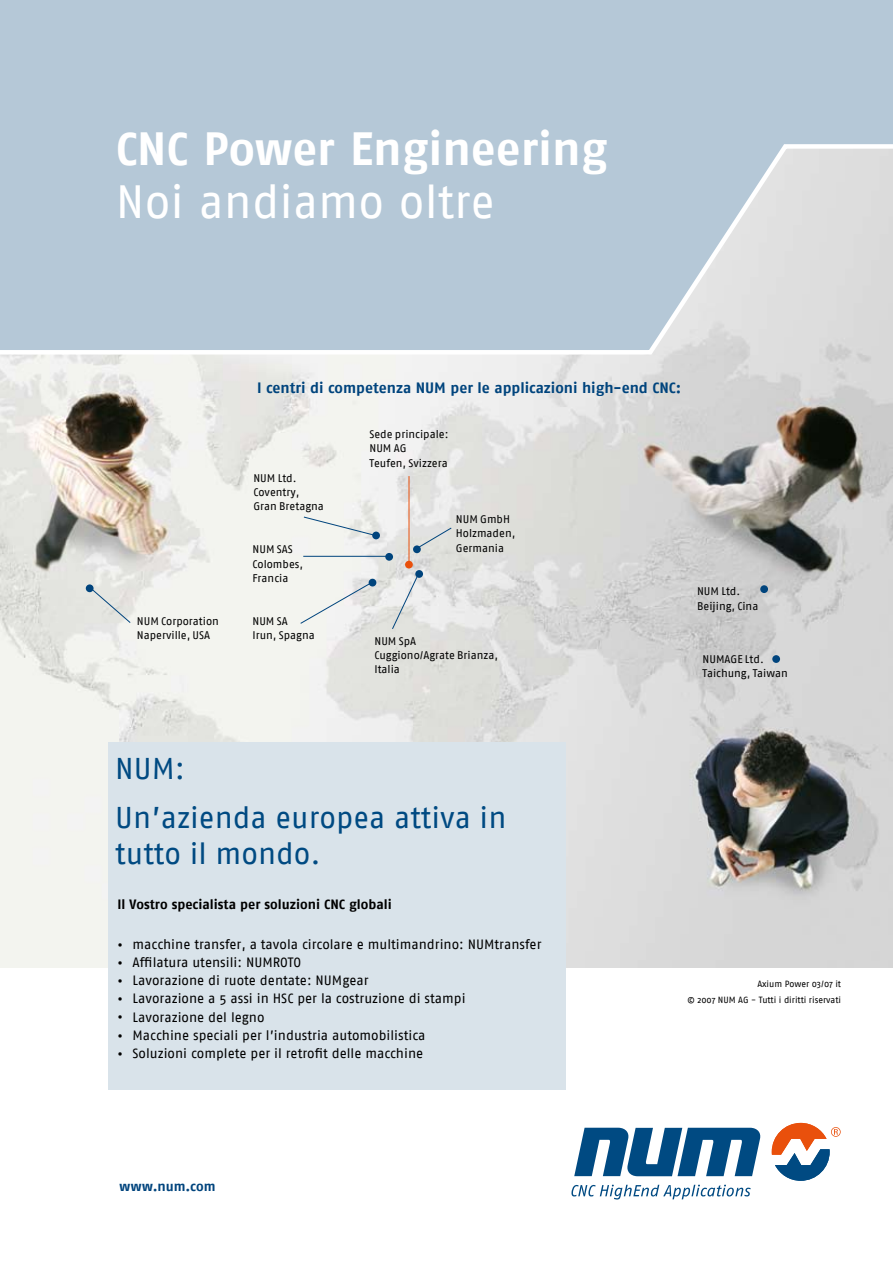
<style>
.page{position:relative;width:893px;height:1263px;background:#fff}
.page>*{position:absolute;margin:0;border:0;box-sizing:border-box;transform-origin:0 0}
.t1{font:700 46.5px "Fago No";color:#fff}
.t2{font:46.5px "Fago No";color:#fff}
.t3{font:30px/48.8px "Fago No";color:#004a82}
.t4{font:700 15px "Fago No";color:#00447d}
.t5{font:13.5px "Fago No";color:#000}
.t6{font:700 13.5px "Fago No";color:#000}
.t7{font:700 13.5px "Fago No";letter-spacing:.01em;color:#00447d}
.t8{font:11.1px/14.2px "Fago No";color:#000}
.t9{font:9px/16.5px "Fago No";letter-spacing:-.005em;color:#000;text-align:right}
.s1{font-weight:700}
</style>
<div class="page">
<img style="left:0;top:357px;width:893px;height:610px">
<svg style="left:0;top:0;width:893px;height:357px;background:#bacbd8"></svg>
<svg style="left:574px;top:1128px;width:187px;height:48px"></svg>
<svg style="left:571px;top:1184px;width:180px;height:15px"></svg>
<svg style="left:772px;top:1123px;width:69px;height:58px"></svg>
<div style="left:108px;top:742px;width:458px;height:347px;background:#d9e3ea"></div>
<div style="left:385px;top:553px;width:8px;height:8px;background:#00447d;border-radius:50%"></div>
<div style="left:405px;top:561px;width:8px;height:7px;background:#e9500c;border-radius:50%"></div>
<div style="left:413px;top:545px;width:8px;height:8px;background:#00447d;border-radius:50%"></div>
<div style="left:415px;top:570px;width:8px;height:8px;background:#00447d;border-radius:50%"></div>
<div style="left:760px;top:585px;width:8px;height:8px;background:#00447d;border-radius:50%"></div>
<div style="left:772px;top:655px;width:8px;height:8px;background:#00447d;border-radius:50%"></div>
<div style="left:369px;top:579px;width:7px;height:7px;background:#00447d;border-radius:50%"></div>
<svg style="left:300px;top:582px;width:72px;height:42px"></svg>
<hr style="left:303px;top:556px;width:85px;height:1px;background:#00447d">
<hr style="left:409px;top:476px;width:1px;height:86px;background:#e9500c">
<svg style="left:392px;top:574px;width:27px;height:55px"></svg>
<svg style="left:417px;top:527px;width:35px;height:21px"></svg>
<svg style="left:86px;top:584px;width:8px;height:8px"></svg>
<svg style="left:88px;top:586px;width:43px;height:37px;background:#d8dcda"></svg>
<svg style="left:303px;top:516px;width:73px;height:20px"></svg>
<div style="left:372px;top:532px;width:8px;height:7px;background:#00447d;border-radius:50%"></div>
<h1 class="t1" style="left:116px;top:122px;width:493px">CNC Power Engineering</h1>
<h1 class="t2" style="left:116px;top:175px;width:381px">Noi andiamo oltre</h1>
<p class="t8" style="left:137px;top:613px;width:84px">NUM Corporation<br>Naperville, USA</p>
<p class="t4" style="left:257px;top:378px;width:425px">I centri di competenza NUM per le applicazioni high-end CNC:</p>
<p class="t8" style="left:253px;top:470px;width:72px">NUM Ltd.<br>Coventry,<br>Gran Bretagna</p>
<p class="t8" style="left:253px;top:542px;width:52px">NUM SAS<br>Colombes,<br>Francia</p>
<p class="t8" style="left:252px;top:613px;width:64px">NUM SA<br>Irun, Spagna</p>
<p class="t8" style="left:369px;top:427px;width:81px">Sede principale:<br>NUM AG<br>Teufen, Svizzera</p>
<p class="t8" style="left:456px;top:512px;width:61px">NUM GmbH<br>Holzmaden,<br>Germania</p>
<p class="t8" style="left:374px;top:633px;width:125px">NUM SpA<br>Cuggiono/Agrate Brianza,<br>Italia</p>
<p class="t8" style="left:697px;top:584px;width:63px">NUM Ltd.<br>Beijing, Cina</p>
<p class="t8" style="left:702px;top:652px;width:87px">NUMAGE Ltd.<br>Taichung, Taiwan</p>
<h2 class="t3" style="left:115px;top:744px;width:393px">NUM:<br>Un’azienda europea attiva in</h2>
<h2 class="t3" style="left:115px;top:829px;width:207px">tutto il mondo.</h2>
<p class="t6" style="left:118px;top:896px;width:276px">Il Vostro specialista per soluzioni CNC globali</p>
<p class="t5" style="left:118px;top:937px;width:425px"><span class="s1">•</span> macchine transfer, a tavola circolare e multimandrino: NUMtransfer</p>
<p class="t5" style="left:118px;top:955px;width:185px"><span class="s1">•</span> Affilatura utensili: NUMROTO</p>
<p class="t5" style="left:118px;top:973px;width:253px"><span class="s1">•</span> Lavorazione di ruote dentate: NUMgear</p>
<p class="t5" style="left:118px;top:991px;width:350px"><span class="s1">•</span> Lavorazione a 5 assi in HSC per la costruzione di stampi</p>
<p class="t5" style="left:118px;top:1009px;width:149px"><span class="s1">•</span> Lavorazione del legno</p>
<p class="t5" style="left:118px;top:1027px;width:309px"><span class="s1">•</span> Macchine speciali per l’industria automobilistica</p>
<p class="t5" style="left:118px;top:1045px;width:307px"><span class="s1">•</span> Soluzioni complete per il retrofit delle macchine</p>
<p class="t9" style="left:688px;top:975px;width:155px">Axium Power 03/07 it<br>© 2007 NUM AG - Tutti i diritti riservati</p>
<p class="t7" style="left:120px;top:1178px;width:97px">www.num.com</p>
</div>
